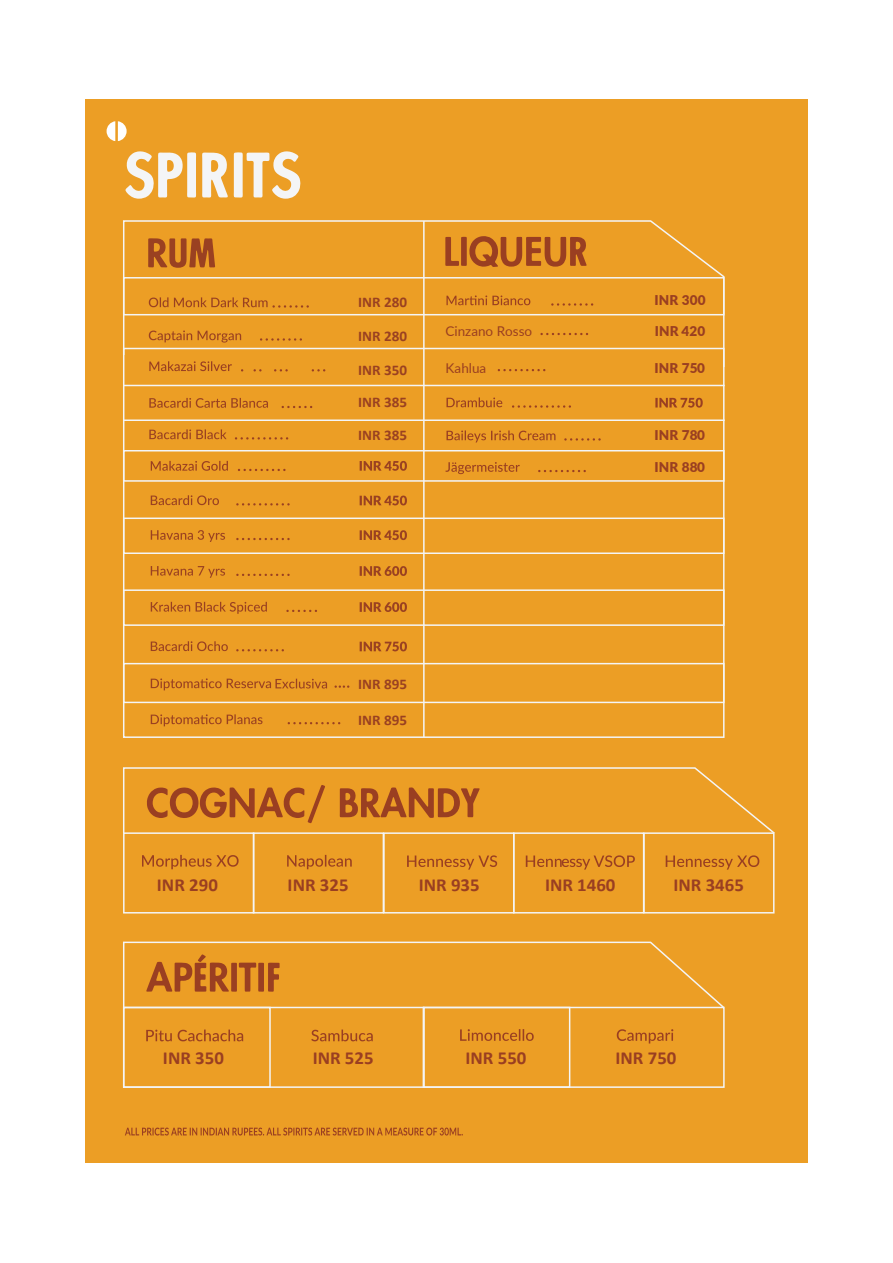
<style>
.page{position:relative;width:893px;height:1263px;background:#fff}
.page>*{position:absolute;margin:0;border:0;box-sizing:border-box;transform-origin:0 0}
.t1{font:700 18.45px "Calibri";color:#9a3f21}
.t2{font:700 14.85px "Calibri";color:#9a4121}
.t3{font:900 13.5px "Lato";letter-spacing:.015em;color:#9a3f21}
.t4{font:13.5px "Lato";color:#9a3f21}
</style>
<div class="page">
<div style="left:85px;top:100px;width:723px;height:1063px;background:#ec9e25"></div>
<svg style="left:107px;top:121px;width:20px;height:20px"></svg>
<svg style="left:125px;top:151px;width:176px;height:48px"></svg>
<svg style="left:123px;top:767px;width:652px;height:68px"></svg>
<div style="left:253px;top:832px;width:131px;height:81px;border:2px solid #f4f5f6"></div>
<div style="left:123px;top:832px;width:131px;height:81px;border:2px solid #f4f5f6"></div>
<div style="left:383px;top:832px;width:131px;height:81px;border:2px solid #f4f5f6"></div>
<div style="left:513px;top:832px;width:131px;height:81px;border:2px solid #f4f5f6"></div>
<div style="left:643px;top:832px;width:131px;height:81px;border:2px solid #f4f5f6"></div>
<svg style="left:407px;top:855px;width:90px;height:15px"></svg>
<svg style="left:666px;top:855px;width:93px;height:15px"></svg>
<svg style="left:526px;top:855px;width:109px;height:15px"></svg>
<svg style="left:147px;top:785px;width:333px;height:38px"></svg>
<div style="left:123px;top:1007px;width:301px;height:81px;border:2px solid #f4f5f6"></div>
<div style="left:423px;top:1007px;width:302px;height:81px;border:2px solid #f4f5f6"></div>
<div style="left:123px;top:1007px;width:148px;height:81px;border:2px solid #f4f5f6"></div>
<div style="left:423px;top:1007px;width:147px;height:81px;border:2px solid #f4f5f6"></div>
<svg style="left:146px;top:1029px;width:97px;height:12px"></svg>
<svg style="left:311px;top:1029px;width:62px;height:12px"></svg>
<svg style="left:122px;top:941px;width:603px;height:68px"></svg>
<svg style="left:360px;top:496px;width:47px;height:9px"></svg>
<svg style="left:360px;top:461px;width:47px;height:10px"></svg>
<svg style="left:151px;top:495px;width:68px;height:10px"></svg>
<svg style="left:236px;top:503px;width:54px;height:2px"></svg>
<svg style="left:360px;top:530px;width:47px;height:10px"></svg>
<svg style="left:151px;top:530px;width:74px;height:12px"></svg>
<svg style="left:236px;top:538px;width:54px;height:2px"></svg>
<svg style="left:360px;top:566px;width:47px;height:10px"></svg>
<svg style="left:151px;top:566px;width:74px;height:12px"></svg>
<svg style="left:236px;top:574px;width:54px;height:2px"></svg>
<svg style="left:360px;top:602px;width:47px;height:10px"></svg>
<svg style="left:151px;top:602px;width:116px;height:12px"></svg>
<svg style="left:286px;top:610px;width:31px;height:2px"></svg>
<svg style="left:360px;top:641px;width:47px;height:10px"></svg>
<svg style="left:151px;top:641px;width:77px;height:10px"></svg>
<svg style="left:236px;top:649px;width:48px;height:2px"></svg>
<svg style="left:335px;top:685px;width:14px;height:3px"></svg>
<svg style="left:151px;top:714px;width:111px;height:12px"></svg>
<svg style="left:288px;top:722px;width:52px;height:2px"></svg>
<div style="left:123px;top:450px;width:601px;height:32px;border:2px solid #f4f5f6"></div>
<div style="left:123px;top:517px;width:601px;height:37px;border:2px solid #f4f5f6"></div>
<div style="left:123px;top:589px;width:601px;height:37px;border:2px solid #f4f5f6"></div>
<div style="left:123px;top:663px;width:601px;height:75px;border:2px solid #f4f5f6"></div>
<svg style="left:122px;top:220px;width:603px;height:149px"></svg>
<hr style="left:123px;top:419px;width:602px;height:2px;background:#f4f5f6">
<hr style="left:123px;top:385px;width:602px;height:1px;background:#f4f5f6">
<hr style="left:423px;top:221px;width:2px;height:516px;background:#f4f5f6">
<svg style="left:445px;top:236px;width:141px;height:31px"></svg>
<svg style="left:446px;top:295px;width:84px;height:10px"></svg>
<svg style="left:551px;top:303px;width:42px;height:3px"></svg>
<svg style="left:655px;top:398px;width:48px;height:10px"></svg>
<svg style="left:446px;top:397px;width:56px;height:10px"></svg>
<svg style="left:446px;top:430px;width:109px;height:12px"></svg>
<svg style="left:445px;top:462px;width:75px;height:12px"></svg>
<svg style="left:538px;top:470px;width:48px;height:2px"></svg>
<svg style="left:564px;top:438px;width:37px;height:3px"></svg>
<svg style="left:512px;top:405px;width:59px;height:3px"></svg>
<svg style="left:151px;top:461px;width:77px;height:10px"></svg>
<svg style="left:238px;top:469px;width:48px;height:2px"></svg>
<svg style="left:149px;top:361px;width:83px;height:10px"></svg>
<svg style="left:274px;top:369px;width:14px;height:2px"></svg>
<svg style="left:312px;top:369px;width:13px;height:2px"></svg>
<svg style="left:125px;top:1127px;width:338px;height:8px"></svg>
<svg style="left:151px;top:678px;width:176px;height:12px"></svg>
<svg style="left:142px;top:855px;width:97px;height:14px"></svg>
<svg style="left:287px;top:855px;width:65px;height:14px"></svg>
<svg style="left:460px;top:1029px;width:74px;height:12px"></svg>
<svg style="left:617px;top:1029px;width:56px;height:14px"></svg>
<svg style="left:498px;top:369px;width:47px;height:2px"></svg>
<svg style="left:540px;top:333px;width:48px;height:2px"></svg>
<svg style="left:149px;top:398px;width:119px;height:10px"></svg>
<svg style="left:282px;top:406px;width:30px;height:2px"></svg>
<svg style="left:149px;top:429px;width:78px;height:10px"></svg>
<svg style="left:235px;top:437px;width:53px;height:2px"></svg>
<p class="t2" style="left:358px;top:292px;width:50px">INR 280</p>
<p class="t2" style="left:358px;top:326px;width:50px">INR 280</p>
<p class="t2" style="left:358px;top:359px;width:50px">INR 350</p>
<p class="t2" style="left:358px;top:392px;width:50px">INR 385</p>
<p class="t2" style="left:358px;top:425px;width:50px">INR 385</p>
<p class="t3" style="left:654px;top:290px;width:53px">INR 300</p>
<p class="t4" style="left:445px;top:322px;width:88px">Cinzano Rosso</p>
<p class="t3" style="left:655px;top:321px;width:52px">INR 420</p>
<p class="t4" style="left:445px;top:358px;width:42px">Kahlua</p>
<p class="t3" style="left:654px;top:358px;width:52px">INR 750</p>
<p class="t3" style="left:654px;top:425px;width:52px">INR 780</p>
<p class="t3" style="left:654px;top:457px;width:52px">INR 880</p>
<p class="t1" style="left:157px;top:872px;width:62px">INR 290</p>
<p class="t2" style="left:358px;top:674px;width:50px">INR 895</p>
<p class="t2" style="left:358px;top:709px;width:50px">INR 895</p>
<p class="t1" style="left:288px;top:872px;width:62px">INR 325</p>
<p class="t1" style="left:419px;top:872px;width:62px">INR 935</p>
<p class="t1" style="left:545px;top:872px;width:72px">INR 1460</p>
<p class="t1" style="left:673px;top:872px;width:72px">INR 3465</p>
<p class="t1" style="left:163px;top:1045px;width:62px">INR 350</p>
<p class="t1" style="left:313px;top:1045px;width:62px">INR 525</p>
<p class="t1" style="left:465px;top:1045px;width:62px">INR 550</p>
<p class="t1" style="left:615px;top:1045px;width:62px">INR 750</p>
</div>
